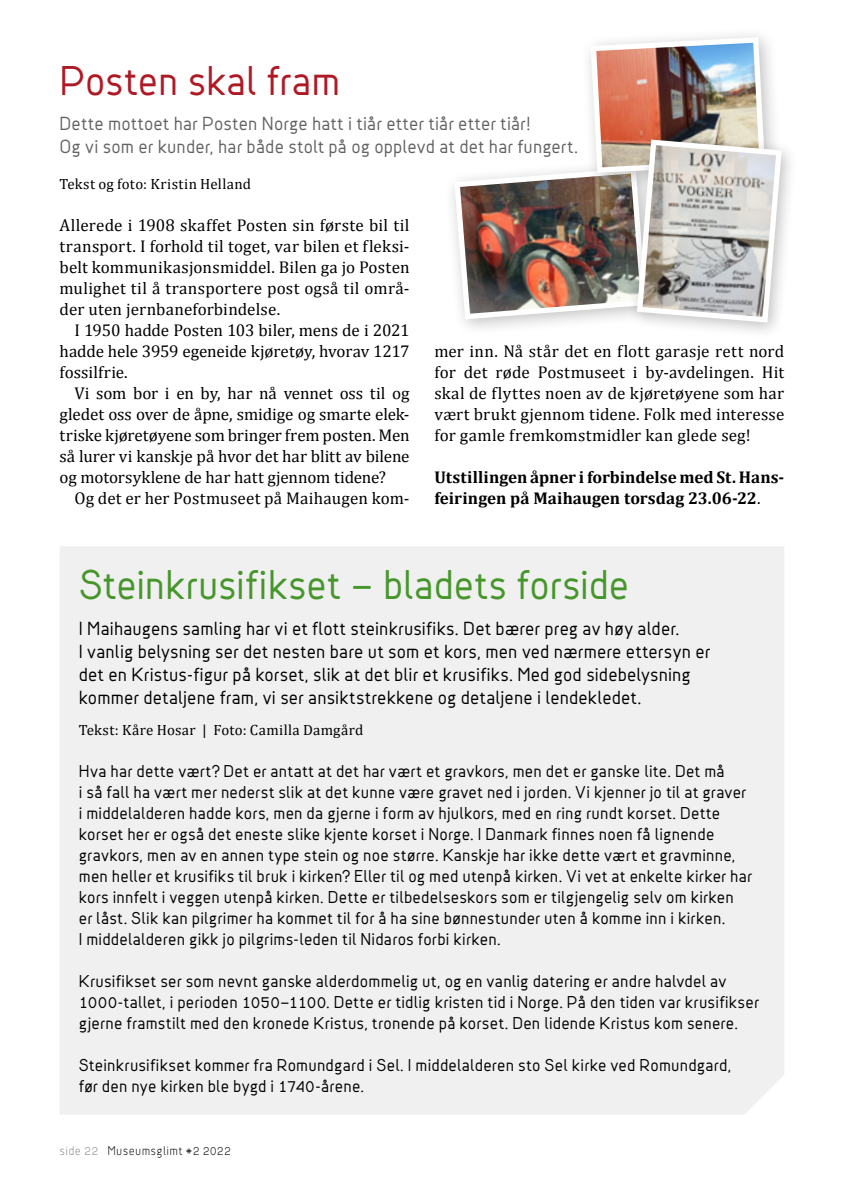
<style>
.page{position:relative;width:844px;height:1191px;background:#fff}
.page>*{position:absolute;margin:0;border:0;box-sizing:border-box;transform-origin:0 0}
.t1{font:40.25px "Jacobs Sans";letter-spacing:-.005em;color:#46962b}
.t2{font:40.25px "Jacobs Sans";letter-spacing:-.005em;color:#ae1924}
.t3{font:18.38px/22.8px "Jacobs Sans";letter-spacing:.005em;color:#000}
.t4{font:18.38px/22.8px "Jacobs Sans";letter-spacing:.005em;color:#646363}
.t5{font:17.15px/21px "Cambria";letter-spacing:.005em;color:#000;text-align:justify}
.t6{font:700 17.15px/21px "Cambria";color:#000}
.t7{font:16.62px/21px "Jacobs Sans";letter-spacing:.01em;color:#000}
.t8{font:14.88px "Cambria";letter-spacing:.025em;color:#000}
.t9{font:300 12.25px "Jacobs Sans";letter-spacing:.025em;color:#000}
.s1{font-weight:400}
.s2{color:#878787}
</style>
<div class="page">
<div style="left:60px;top:546px;width:724px;height:568px;background:#f0f0f0"></div>
<div style="left:626px;top:129px;width:172px;height:210px;background:#000;opacity:.25"></div>
<img style="left:452px;top:35px;width:332px;height:290px">
<h1 class="t2" style="left:60px;top:55px;width:282px">Posten skal fram</h1>
<p class="t4" style="left:60px;top:112px;width:520px">Dette mottoet har Posten Norge hatt i tiår etter tiår etter tiår!<br>Og vi som er kunder, har både stolt på og opplevd at det har fungert.</p>
<p class="t8" style="left:60px;top:175px;width:193px">Tekst og foto: Kristin Helland</p>
<p class="t5" style="left:60px;top:215px;width:351px">Allerede i 1908 skaffet Posten sin første bil til transport. I forhold til toget, var bilen et fleksi&shy;belt kommunikasjonsmiddel. Bilen ga jo Posten mulighet til å transportere post også til områ&shy;der uten jernbaneforbindelse.</p>
<p class="t5" style="left:60px;top:320px;width:351px;text-indent:15px">I 1950 hadde Posten 103 biler, mens de i 2021 hadde hele 3959 egeneide kjøretøy, hvorav 1217 fossilfrie.</p>
<p class="t5" style="left:60px;top:383px;width:351px;text-indent:15px">Vi som bor i en by, har nå vennet oss til og gledet oss over de åpne, smidige og smarte elek&shy;triske kjøretøyene som bringer frem posten. Men så lurer vi kanskje på hvor det har blitt av bilene og motorsyklene de har hatt gjennom tidene?</p>
<p class="t5" style="left:74px;top:488px;width:336px">Og det er her Postmuseet på Maihaugen kom-</p>
<p class="t5" style="left:434px;top:341px;width:351px">mer inn. Nå står det en flott garasje rett nord for det røde Postmuseet i by-avdelingen. Hit skal de flyttes noen av de kjøretøyene som har vært brukt gjennom tidene. Folk med interesse for gamle fremkomstmidler kan glede seg!</p>
<p class="t6" style="left:434px;top:466px;width:351px">Utstillingen åpner i forbindelse med St. Hans&shy;feiringen på Maihaugen torsdag 23.06-22<span class="s1">.</span></p>
<h1 class="t1" style="left:79px;top:559px;width:551px">Steinkrusifikset – bladets forside</h1>
<p class="t3" style="left:79px;top:617px;width:633px">I Maihaugens samling har vi et flott steinkrusifiks. Det bærer preg av høy alder.<br>I vanlig belysning ser det nesten bare ut som et kors, men ved nærmere ettersyn er det en Kristus-figur på korset, slik at det blir et krusifiks. Med god sidebelysning kommer detaljene fram, vi ser ansiktstrekkene og detaljene i lendekledet.</p>
<p class="t8" style="left:79px;top:721px;width:286px">Tekst: Kåre Hosar | Foto: Camilla Damgård</p>
<p class="t7" style="left:79px;top:760px;width:674px">Hva har dette vært? Det er antatt at det har vært et gravkors, men det er ganske lite. Det må<br>i så fall ha vært mer nederst slik at det kunne være gravet ned i jorden. Vi kjenner jo til at graver i middelalderen hadde kors, men da gjerne i form av hjulkors, med en ring rundt korset. Dette korset her er også det eneste slike kjente korset i Norge. I Danmark finnes noen få lignende gravkors, men av en annen type stein og noe større. Kanskje har ikke dette vært et gravminne, men heller et krusifiks til bruk i kirken? Eller til og med utenpå kirken. Vi vet at enkelte kirker har kors innfelt i veggen utenpå kirken. Dette er tilbedelseskors som er tilgjengelig selv om kirken<br>er låst. Slik kan pilgrimer ha kommet til for å ha sine bønnestunder uten å komme inn i kirken.<br>I middelalderen gikk jo pilgrims-leden til Nidaros forbi kirken.</p>
<p class="t7" style="left:79px;top:970px;width:681px">Krusifikset ser som nevnt ganske alderdommelig ut, og en vanlig datering er andre halvdel av<br>1000-tallet, i perioden 1050–1100. Dette er tidlig kristen tid i Norge. På den tiden var krusifikser gjerne framstilt med den kronede Kristus, tronende på korset. Den lidende Kristus kom senere.</p>
<p class="t7" style="left:79px;top:1054px;width:654px">Steinkrusifikset kommer fra Romundgard i Sel. I middelalderen sto Sel kirke ved Romundgard, før den nye kirken ble bygd i 1740-årene.</p>
<p class="t9" style="left:60px;top:1143px;width:173px"><span class="s2">side 22</span> Museumsglimt #2 2022</p>
</div>
